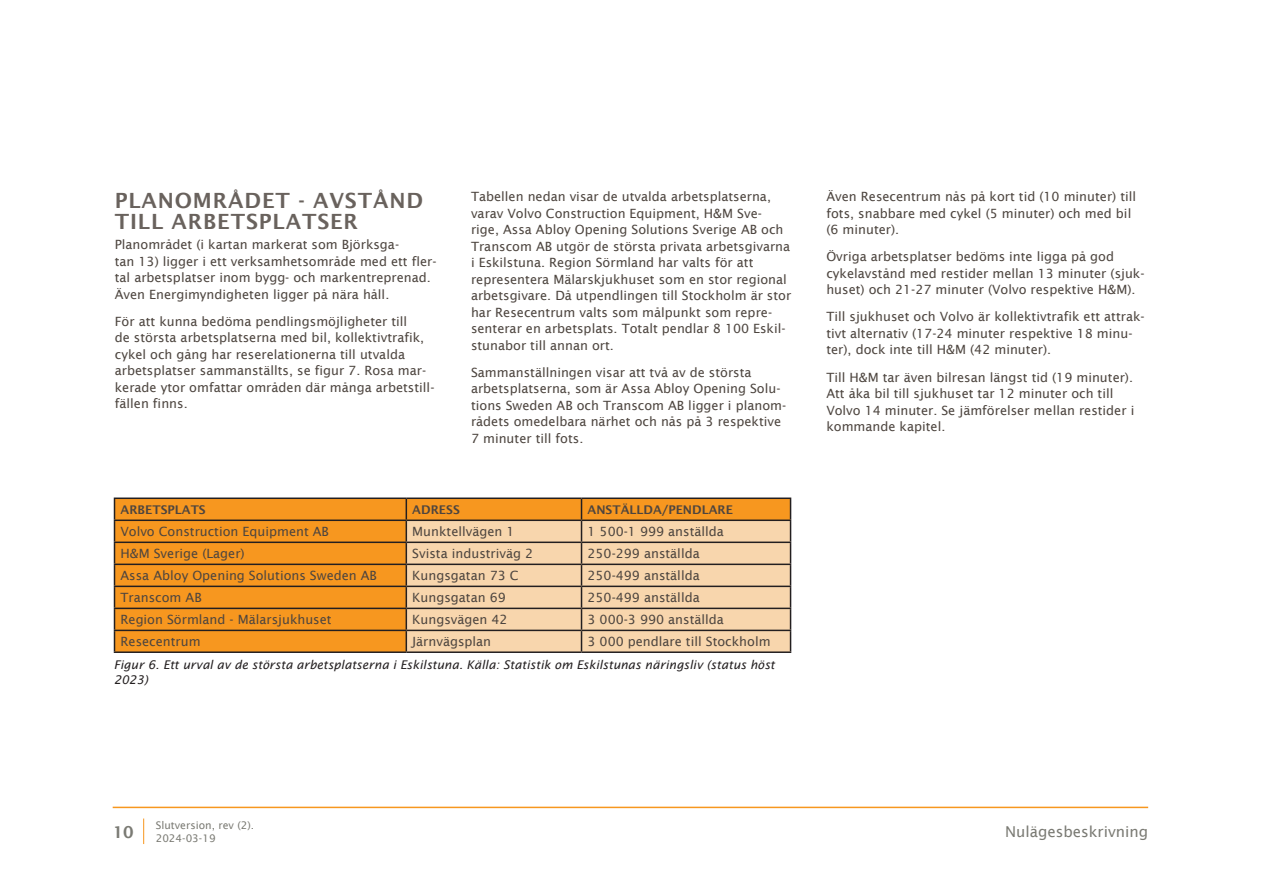
<style>
.page{position:relative;width:1263px;height:893px;background:#fff}
.page>*{position:absolute;margin:0;border:0;box-sizing:border-box;transform-origin:0 0}
.t1{font:600 21px/21px "Lucida Sans";letter-spacing:.04em;color:#69625d}
.t2{font:600 16.5px "Lucida Sans";color:#7a7a73}
.t3{font:15px "Lucida Sans";color:#7a7a73}
.t4{font:12.75px/16.5px "Lucida Sans";color:#4d453f}
.t5{font:italic 12px/15px "Lucida Sans";color:#231f20}
.t6{font:600 12px "Lucida Sans";color:#4d453f}
.t7{font:10.5px/12.6px "Lucida Sans";color:#7a7a73}
</style>
<div class="page">
<hr style="left:113px;top:807px;width:1035px;height:1px;background:#f7971f">
<svg style="left:143px;top:818px;width:1px;height:26px"></svg>
<div style="left:115px;top:499px;width:675px;height:152px;background:#f7971f"></div>
<svg style="left:407px;top:521px;width:383px;height:130px;background:#f3d1a9"></svg>
<hr style="left:114px;top:497px;width:292px;height:2px;background:#231f20">
<hr style="left:406px;top:497px;width:175px;height:2px;background:#231f20">
<hr style="left:581px;top:497px;width:210px;height:2px;background:#231f20">
<hr style="left:114px;top:519px;width:292px;height:2px;background:#231f20">
<hr style="left:406px;top:519px;width:175px;height:2px;background:#231f20">
<hr style="left:581px;top:519px;width:210px;height:2px;background:#231f20">
<hr style="left:114px;top:542px;width:292px;height:1px;background:#231f20">
<hr style="left:406px;top:542px;width:175px;height:1px;background:#231f20">
<hr style="left:581px;top:542px;width:210px;height:1px;background:#231f20">
<hr style="left:114px;top:564px;width:292px;height:1px;background:#231f20">
<hr style="left:406px;top:564px;width:175px;height:1px;background:#231f20">
<hr style="left:581px;top:564px;width:210px;height:1px;background:#231f20">
<hr style="left:114px;top:586px;width:292px;height:1px;background:#231f20">
<hr style="left:406px;top:586px;width:175px;height:1px;background:#231f20">
<hr style="left:581px;top:586px;width:210px;height:1px;background:#231f20">
<hr style="left:114px;top:608px;width:292px;height:1px;background:#231f20">
<hr style="left:406px;top:608px;width:175px;height:1px;background:#231f20">
<hr style="left:581px;top:608px;width:210px;height:1px;background:#231f20">
<hr style="left:114px;top:630px;width:292px;height:1px;background:#231f20">
<svg style="left:114px;top:499px;width:1px;height:152px"></svg>
<hr style="left:406px;top:630px;width:175px;height:1px;background:#231f20">
<svg style="left:406px;top:499px;width:1px;height:152px"></svg>
<hr style="left:581px;top:630px;width:210px;height:1px;background:#231f20">
<svg style="left:581px;top:499px;width:1px;height:152px"></svg>
<svg style="left:790px;top:499px;width:1px;height:152px"></svg>
<hr style="left:114px;top:651px;width:292px;height:2px;background:#231f20">
<hr style="left:406px;top:651px;width:175px;height:2px;background:#231f20">
<hr style="left:581px;top:651px;width:210px;height:2px;background:#231f20">
<h1 class="t1" style="left:115px;top:189px;width:310px">PLANOMRÅDET - AVSTÅND<br>TILL ARBETSPLATSER</h1>
<p class="t4" style="left:115px;top:236px;width:323px">Planområdet (i kartan markerat som Björksga-<br>tan 13) ligger i ett verksamhetsområde med ett fler&shy;tal arbetsplatser inom bygg- och markentreprenad.<br>Även Energimyndigheten ligger på nära håll.</p>
<p class="t4" style="left:115px;top:313px;width:321px">För att kunna bedöma pendlingsmöjligheter till<br>de största arbetsplatserna med bil, kollektivtrafik, cykel och gång har reserelationerna till utvalda arbetsplatser sammanställts, se figur 7. Rosa mar&shy;kerade ytor omfattar områden där många arbetstill&shy;fällen finns.</p>
<p class="t4" style="left:471px;top:188px;width:322px">Tabellen nedan visar de utvalda arbetsplatserna, varav Volvo Construction Equipment, H&amp;M Sve&shy;rige, Assa Abloy Opening Solutions Sverige AB och Transcom AB utgör de största privata arbetsgivarna i Eskilstuna. Region Sörmland har valts för att representera Mälarskjukhuset som en stor regional arbetsgivare. Då utpendlingen till Stockholm är stor har Resecentrum valts som målpunkt som repre&shy;senterar en arbetsplats. Totalt pendlar 8 100 Eskil&shy;stunabor till annan ort.</p>
<p class="t4" style="left:471px;top:364px;width:317px">Sammanställningen visar att två av de största arbetsplatserna, som är Assa Abloy Opening Solu&shy;tions Sweden AB och Transcom AB ligger i planom&shy;rådets omedelbara närhet och nås på 3 respektive 7 minuter till fots.</p>
<p class="t6" style="left:120px;top:502px;width:87px">ARBETSPLATS</p>
<p class="t6" style="left:412px;top:502px;width:49px">ADRESS</p>
<p class="t6" style="left:587px;top:502px;width:147px">ANSTÄLLDA/PENDLARE</p>
<p class="t4" style="left:120px;top:523px;width:210px">Volvo Construction Equipment AB</p>
<p class="t4" style="left:412px;top:523px;width:104px">Munktellvägen 1</p>
<p class="t4" style="left:587px;top:523px;width:138px">1 500-1 999 anställda</p>
<p class="t4" style="left:120px;top:545px;width:126px">H&amp;M Sverige (Lager)</p>
<p class="t4" style="left:412px;top:545px;width:122px">Svista industriväg 2</p>
<p class="t4" style="left:587px;top:545px;width:114px">250-299 anställda</p>
<p class="t4" style="left:120px;top:567px;width:258px">Assa Abloy Opening Solutions Sweden AB</p>
<p class="t4" style="left:412px;top:567px;width:108px">Kungsgatan 73 C</p>
<p class="t4" style="left:587px;top:567px;width:114px">250-499 anställda</p>
<p class="t4" style="left:120px;top:589px;width:83px">Transcom AB</p>
<p class="t4" style="left:412px;top:589px;width:95px">Kungsgatan 69</p>
<p class="t4" style="left:587px;top:589px;width:114px">250-499 anställda</p>
<p class="t4" style="left:120px;top:611px;width:213px">Region Sörmland - Mälarsjukhuset</p>
<p class="t4" style="left:412px;top:611px;width:97px">Kungsvägen 42</p>
<p class="t4" style="left:587px;top:611px;width:138px">3 000-3 990 anställda</p>
<p class="t4" style="left:120px;top:633px;width:82px">Resecentrum</p>
<p class="t4" style="left:412px;top:633px;width:80px">Järnvägsplan</p>
<p class="t4" style="left:587px;top:633px;width:185px">3 000 pendlare till Stockholm</p>
<p class="t5" style="left:114px;top:657px;width:662px">Figur 6. Ett urval av de största arbetsplatserna i Eskilstuna. Källa: Statistik om Eskilstunas näringsliv (status höst<br>2023)</p>
<p class="t4" style="left:826px;top:188px;width:311px">Även Resecentrum nås på kort tid (10 minuter) till fots, snabbare med cykel (5 minuter) och med bil (6 minuter).</p>
<p class="t4" style="left:826px;top:248px;width:320px">Övriga arbetsplatser bedöms inte ligga på god cykelavstånd med restider mellan 13 minuter (sjuk&shy;huset) och 21-27 minuter (Volvo respektive H&amp;M).</p>
<p class="t4" style="left:826px;top:309px;width:320px">Till sjukhuset och Volvo är kollektivtrafik ett attrak&shy;tivt alternativ (17-24 minuter respektive 18 minu&shy;ter), dock inte till H&amp;M (42 minuter).</p>
<p class="t4" style="left:826px;top:369px;width:309px">Till H&amp;M tar även bilresan längst tid (19 minuter).<br>Att åka bil till sjukhuset tar 12 minuter och till Volvo 14 minuter. Se jämförelser mellan restider i kommande kapitel.</p>
<p class="t2" style="left:113px;top:822px;width:23px">10</p>
<p class="t7" style="left:156px;top:819px;width:100px">Slutversion, rev (2).<br>2024-03-19</p>
<p class="t3" style="left:1005px;top:823px;width:145px">Nulägesbeskrivning</p>
</div>
